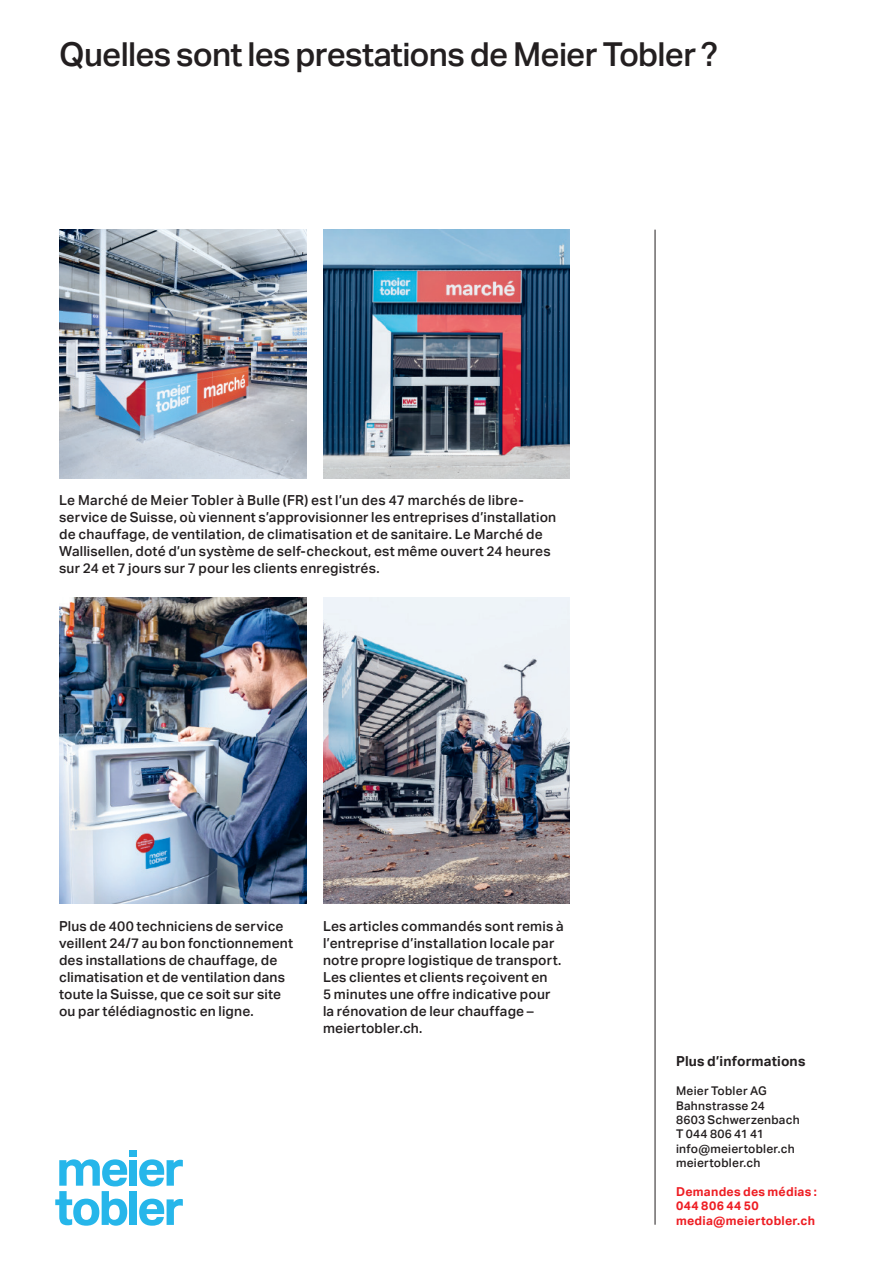
<style>
.page{position:relative;width:893px;height:1263px;background:#fff}
.page>*{position:absolute;margin:0;border:0;box-sizing:border-box;transform-origin:0 0}
.t1{font:500 33px "Aktiv Grotesk";letter-spacing:-.025em;color:#231f20}
.t2{font:500 13.8px/17px "Aktiv Grotesk";letter-spacing:.015em;color:#231f20}
.t3{font:700 13.8px "Aktiv Grotesk";letter-spacing:.01em;color:#231f20}
.t4{font:700 12.3px/14.4px "Aktiv Grotesk";letter-spacing:.02em;color:#ee1d23}
.t5{font:500 12px/14.4px "Aktiv Grotesk";letter-spacing:.02em;color:#231f20}
</style>
<div class="page">
<svg style="left:55px;top:1159px;width:72px;height:67px"></svg>
<div style="left:129px;top:1151px;width:8px;height:6px;background:#26b6ea"></div>
<div style="left:130px;top:1160px;width:7px;height:26px;background:#26b6ea"></div>
<div style="left:130px;top:1191px;width:7px;height:34px;background:#26b6ea"></div>
<svg style="left:139px;top:1159px;width:44px;height:27px"></svg>
<svg style="left:139px;top:1198px;width:44px;height:28px"></svg>
<img style="left:59px;top:230px;width:247px;height:248px">
<img style="left:323px;top:597px;width:247px;height:307px">
<img style="left:59px;top:597px;width:247px;height:307px">
<img style="left:323px;top:230px;width:247px;height:248px">
<hr style="left:655px;top:230px;width:1px;height:995px;background:#231f20">
<h1 class="t1" style="left:59px;top:35px;width:660px">Quelles sont les prestations de Meier Tobler ?</h1>
<p class="t2" style="left:59px;top:492px;width:499px">Le Marché de Meier Tobler à Bulle (FR) est l’un des 47 marchés de libre&shy;service de Suisse, où viennent s’approvisionner les entreprises d’installation de chauffage, de ventilation, de climatisation et de sanitaire. Le Marché de Wallisellen, doté d’un système de self-checkout, est même ouvert 24 heures sur 24 et 7 jours sur 7 pour les clients enregistrés.</p>
<p class="t2" style="left:59px;top:917px;width:236px">Plus de 400 techniciens de service veillent 24/7 au bon fonctionnement des installations de chauffage, de climatisation et de ventilation dans toute la Suisse, que ce soit sur site ou par télédiagnostic en ligne.</p>
<p class="t2" style="left:323px;top:917px;width:242px">Les articles commandés sont remis à l’entreprise d’installation locale par notre propre logistique de transport.<br>Les clientes et clients reçoivent en<br>5 minutes une offre indicative pour la rénovation de leur chauffage – meiertobler.ch.</p>
<p class="t3" style="left:676px;top:1053px;width:131px">Plus d’informations</p>
<p class="t5" style="left:676px;top:1084px;width:125px">Meier Tobler AG<br>Bahnstrasse 24<br>8603 Schwerzenbach<br>T 044 806 41 41 info@meiertobler.ch meiertobler.ch</p>
<p class="t4" style="left:676px;top:1184px;width:142px">Demandes des médias :<br>044 806 44 50 media@meiertobler.ch</p>
</div>
